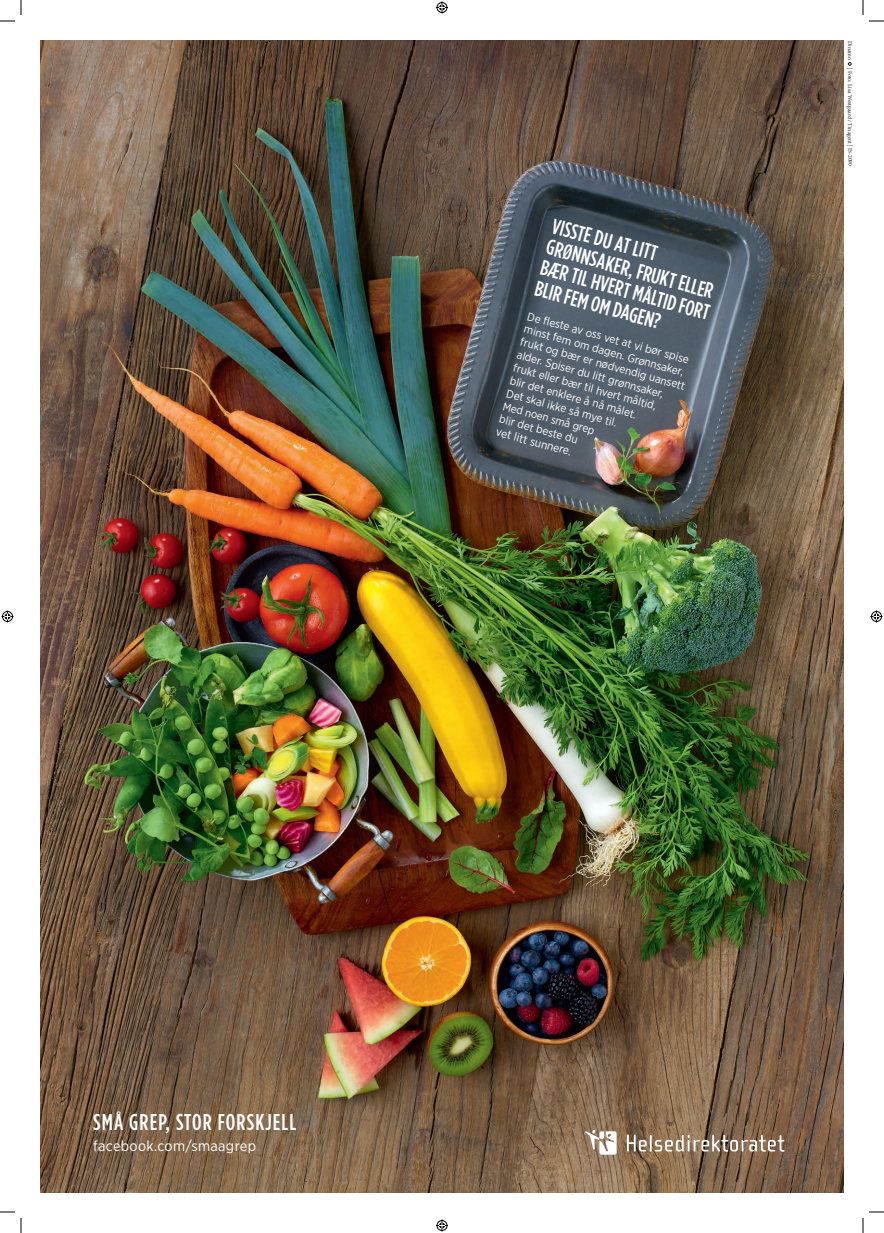
<style>
.page{position:relative;width:884px;height:1233px;background:#fff}
.page>*{position:absolute;margin:0;border:0;box-sizing:border-box;transform-origin:0 0}
.t1{font:500 22.9px "Gotham Condensed";letter-spacing:.05em;color:#fff}
.t2{font:500 21.5px/21.5px "Gotham Condensed";color:#fff}
.t3{font:14.6px "Gotham Narrow";letter-spacing:.025em;color:#fff}
.t4{font:11.8px "Gotham Narrow";color:#fff}
.t5{font:11.5px/13.3px "Gotham Narrow";color:#fff}
.t6{font:5.8px "Minion Pro";letter-spacing:-.005em;color:#231f20}
</style>
<div class="page">
<img style="left:41px;top:41px;width:802px;height:1151px">
<svg style="left:585px;top:1129px;width:32px;height:25px"></svg>
<svg style="left:627px;top:1134px;width:157px;height:17px"></svg>
<svg style="left:848px;top:62px;width:4px;height:4px"></svg>
<svg style="left:0;top:1211px;width:15px;height:1px"></svg>
<svg style="left:869px;top:1211px;width:15px;height:1px"></svg>
<svg style="left:0;top:0;width:22px;height:22px"></svg>
<svg style="left:20px;top:1218px;width:2px;height:15px"></svg>
<svg style="left:862px;top:0;width:22px;height:22px"></svg>
<svg style="left:862px;top:1218px;width:2px;height:15px"></svg>
<svg style="left:436px;top:1px;width:12px;height:12px"></svg>
<svg style="left:436px;top:1219px;width:12px;height:12px"></svg>
<svg style="left:2px;top:610px;width:12px;height:12px"></svg>
<svg style="left:870px;top:610px;width:12px;height:12px"></svg>
<h2 class="t2" style="left:555px;top:215px;width:176px;rotate:15deg">VISSTE DU AT LITT<br>GRØNNSAKER, FRUKT ELLER<br>BÆR TIL HVERT MÅLTID FORT<br>BLIR FEM OM DAGEN?</h2>
<p class="t5" style="left:529px;top:309px;width:172px;rotate:15deg">D e fl este av oss vet at vi bør spise minst fem om dagen. G rønnsaker, frukt og bær er nødvendig uansett alder. Spiser du litt grønnsaker, frukt eller bær til hvert måltid,<br>blir det enklere å nå målet.<br>D et skal ikke så mye til.<br>Med noen små grep<br>blir det beste du</p>
<p class="t4" style="left:498px;top:424px;width:79px;rotate:15deg">vet litt sunnere.</p>
<p class="t6" style="left:854px;top:41px;width:21px;rotate:90deg">Dinamo</p>
<p class="t6" style="left:854px;top:68px;width:100px;rotate:90deg">| Foto: Lisa Westgaard / Tinagent | IS-2090</p>
<h1 class="t1" style="left:93px;top:1108px;width:204px">SMÅ GREP, STOR FORSKJELL</h1>
<p class="t3" style="left:93px;top:1137px;width:164px">facebook.com/smaagrep</p>
</div>
